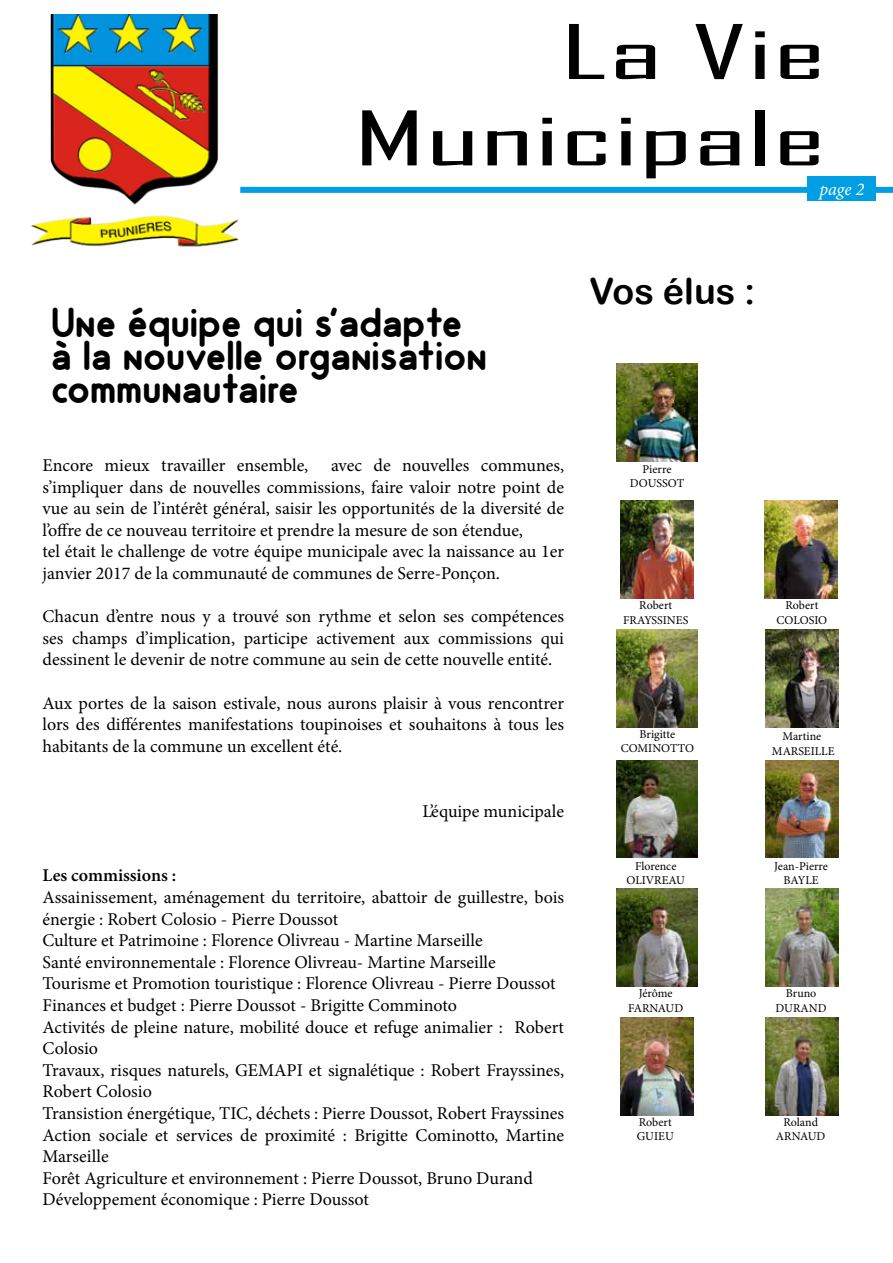
<style>
.page{position:relative;width:893px;height:1263px;background:#fff}
.page>*{position:absolute;margin:0;border:0;box-sizing:border-box;transform-origin:0 0}
.t1{font:72px/86.4px "Agency FB";color:#000;text-align:right;scale:2 1}
.t2{font:700 42px/33px "Odin";color:#000}
.t3{font:36px "Arial Rounded MT Bold";color:#000}
.t4{font:18px/21.6px "Minion Pro";color:#000}
.t5{font:600 18px "Minion Pro";color:#000}
.t6{font:italic 18px "Minion Pro";color:#fff}
.t7{font:12px/14.4px "Minion Pro";color:#000;text-align:center}
</style>
<div class="page">
<img style="left:620px;top:501px;width:74px;height:97px">
<img style="left:617px;top:629px;width:80px;height:98px">
<img style="left:617px;top:760px;width:80px;height:98px">
<img style="left:617px;top:889px;width:80px;height:97px">
<img style="left:620px;top:1017px;width:74px;height:98px">
<img style="left:764px;top:501px;width:74px;height:97px">
<img style="left:765px;top:629px;width:74px;height:98px">
<img style="left:765px;top:760px;width:74px;height:98px">
<img style="left:765px;top:889px;width:74px;height:97px">
<img style="left:765px;top:1017px;width:74px;height:98px">
<img style="left:31px;top:15px;width:208px;height:232px">
<div style="left:240px;top:187px;width:653px;height:6px;background:#009fe3"></div>
<img style="left:617px;top:364px;width:80px;height:97px">
<div style="left:808px;top:176px;width:68px;height:25px;background:#009fe3"></div>
<h1 class="t1" style="left:353px;top:8px;width:238px">La Vie<br>Municipale</h1>
<p class="t6" style="left:820px;top:177px;width:46px">page 2</p>
<h2 class="t2" style="left:51px;top:306px;width:437px">Une équipe qui s'adapte à la nouvelle organisation communautaire</h2>
<p class="t4" style="left:43px;top:454px;width:523px;text-indent:289px">avec de nouvelles communes, s’impliquer dans de nouvelles commissions, faire valoir notre point de vue au sein de l’intérêt général, saisir les opportunités de la diversité de l’offre de ce nouveau territoire et prendre la mesure de son étendue,<br>tel était le challenge de votre équipe municipale avec la naissance au 1er janvier 2017 de la communauté de communes de Serre-Ponçon.</p>
<p class="t4" style="left:43px;top:606px;width:523px;text-align:justify">Chacun d’entre nous y a trouvé son rythme et selon ses compétences ses champs d’implication, participe activement aux commissions qui dessinent le devenir de notre commune au sein de cette nouvelle entité.</p>
<p class="t4" style="left:43px;top:692px;width:523px;text-align:justify">Aux portes de la saison estivale, nous aurons plaisir à vous rencontrer lors des différentes manifestations toupinoises et souhaitons à tous les habitants de la commune un excellent été.</p>
<p class="t4" style="left:43px;top:454px;width:267px">Encore mieux travailler ensemble,</p>
<p class="t4" style="left:422px;top:800px;width:143px">L’équipe municipale</p>
<p class="t5" style="left:43px;top:863px;width:135px">Les commissions :</p>
<p class="t4" style="left:43px;top:886px;width:523px">Assainissement, aménagement du territoire, abattoir de guillestre, bois énergie : Robert Colosio - Pierre Doussot<br>Culture et Patrimoine : Florence Olivreau - Martine Marseille<br>Santé environnementale : Florence Olivreau- Martine Marseille Tourisme et Promotion touristique : Florence Olivreau - Pierre Doussot Finances et budget : Pierre Doussot - Brigitte Comminoto<br>Activités de pleine nature, mobilité douce et refuge animalier : Robert Colosio<br>Travaux, risques naturels, GEMAPI et signalétique : Robert Frayssines, Robert Colosio<br>Transistion énergétique, TIC, déchets : Pierre Doussot, Robert Frayssines Action sociale et services de proximité : Brigitte Cominotto, Martine Marseille<br>Forêt Agriculture et environnement : Pierre Doussot, Bruno Durand Développement économique : Pierre Doussot</p>
<h3 class="t3" style="left:590px;top:270px;width:167px">Vos élus :</h3>
<p class="t7" style="left:630px;top:462px;width:56px">Pierre<br>DOUSSOT</p>
<p class="t7" style="left:623px;top:598px;width:67px">Robert<br>FRAYSSINES</p>
<p class="t7" style="left:777px;top:598px;width:52px">Robert<br>COLOSIO</p>
<p class="t7" style="left:621px;top:727px;width:75px">Brigitte<br>COMINOTTO</p>
<p class="t7" style="left:772px;top:729px;width:64px">Martine<br>MARSEILLE</p>
<p class="t7" style="left:626px;top:859px;width:60px">Florence<br>OLIVREAU</p>
<p class="t7" style="left:774px;top:859px;width:55px">Jean-Pierre<br>BAYLE</p>
<p class="t7" style="left:628px;top:986px;width:56px">Jérôme<br>FARNAUD</p>
<p class="t7" style="left:776px;top:986px;width:53px">Bruno<br>DURAND</p>
<p class="t7" style="left:637px;top:1115px;width:39px;text-align:left">Robert<br>GUIEU</p>
<p class="t7" style="left:776px;top:1115px;width:51px">Roland<br>ARNAUD</p>
</div>
